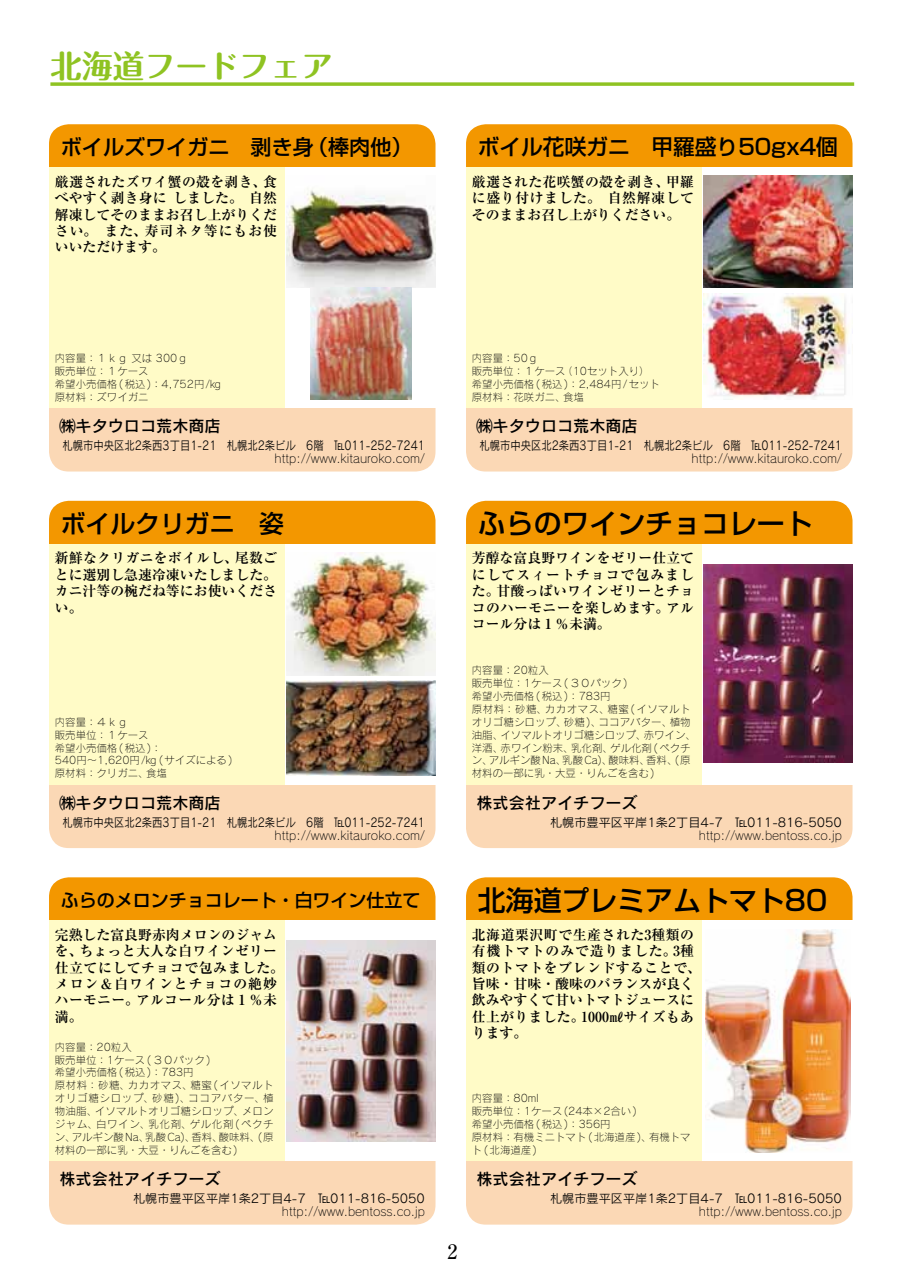
<style>
.page{position:relative;width:903px;height:1275px;background:#fff}
.page>*{position:absolute;margin:0;border:0;box-sizing:border-box;transform-origin:0 0}
.t1{font:700 31.32px "Maru Fo Pro";color:#8fc322}
.t2{font:500 27.82px "Shin Go Pr 6";color:#000}
.t3{font:500 24.85px "Shin Go Pr 6";color:#000}
.t4{font:500 21.7px "Shin Go Pr 6";color:#000}
.t5{font:500 21px "Shin Go Pr 6";color:#000}
.t6{font:500 19.78px "Ryumin Pr 6";color:#000}
.t7{font:500 18.03px "Shin Go Pr 6";color:#000}
.t8{font:16.1px "Rodin Pro DB";color:#000}
.t9{font:700 13.83px/16.4px "Ryumin Pr 6";letter-spacing:.02em;color:#000;text-align:justify}
.t10{font:12.08px "Rodin Pro L";color:#000}
.t11{font:12.08px "Rodin Pro M";color:#000;scale:.85 1}
.t12{font:12.08px "Rodin Pro M";color:#000}
.t13{font:10.5px/13px "Rodin Pro L";color:#000}
.t14{font:10.5px/13px "Rodin Pro L";letter-spacing:.025em;color:#000}
</style>
<div class="page">
<div style="left:49px;top:124px;width:386px;height:99px;background:#f39700;border-radius:20px"></div>
<div style="left:49px;top:373px;width:386px;height:98px;background:#fbd8b5;border-radius:20px"></div>
<div style="left:49px;top:167px;width:386px;height:241px;background:#fffbc7"></div>
<div style="left:285px;top:167px;width:150px;height:241px;background:#fff"></div>
<div style="left:49px;top:501px;width:386px;height:98px;background:#f39700;border-radius:20px"></div>
<div style="left:49px;top:749px;width:386px;height:99px;background:#fbd8b5;border-radius:20px"></div>
<div style="left:49px;top:544px;width:386px;height:241px;background:#fffbc7"></div>
<div style="left:285px;top:544px;width:150px;height:241px;background:#fff"></div>
<div style="left:49px;top:877px;width:386px;height:99px;background:#f39700;border-radius:20px"></div>
<div style="left:49px;top:1126px;width:386px;height:99px;background:#fbd8b5;border-radius:20px"></div>
<div style="left:49px;top:920px;width:386px;height:241px;background:#fffbc7"></div>
<div style="left:285px;top:920px;width:150px;height:241px;background:#fff"></div>
<div style="left:466px;top:124px;width:386px;height:99px;background:#f39700;border-radius:20px"></div>
<div style="left:466px;top:373px;width:386px;height:98px;background:#fbd8b5;border-radius:20px"></div>
<div style="left:466px;top:167px;width:386px;height:241px;background:#fffbc7"></div>
<div style="left:701px;top:167px;width:151px;height:241px;background:#fff"></div>
<div style="left:466px;top:501px;width:386px;height:98px;background:#f39700;border-radius:20px"></div>
<div style="left:466px;top:749px;width:386px;height:99px;background:#fbd8b5;border-radius:20px"></div>
<div style="left:466px;top:544px;width:386px;height:241px;background:#fffbc7"></div>
<div style="left:701px;top:544px;width:151px;height:241px;background:#fff"></div>
<div style="left:466px;top:877px;width:386px;height:99px;background:#f39700;border-radius:20px"></div>
<div style="left:466px;top:1126px;width:386px;height:99px;background:#fbd8b5;border-radius:20px"></div>
<div style="left:466px;top:920px;width:386px;height:241px;background:#fffbc7"></div>
<div style="left:701px;top:920px;width:151px;height:241px;background:#fff"></div>
<svg style="left:50px;top:82px;width:804px;height:4px;background:#9dca3e"></svg>
<img style="left:287px;top:188px;width:148px;height:100px">
<img style="left:287px;top:552px;width:148px;height:124px">
<img style="left:287px;top:940px;width:148px;height:201px">
<img style="left:705px;top:929px;width:146px;height:223px">
<img style="left:704px;top:564px;width:148px;height:199px">
<img style="left:310px;top:288px;width:102px;height:111px">
<img style="left:704px;top:176px;width:148px;height:111px">
<img style="left:704px;top:293px;width:145px;height:106px">
<img style="left:287px;top:680px;width:148px;height:96px">
<h1 class="t1" style="left:50px;top:41px;width:284px">北海道フードフェア</h1>
<h3 class="t5" style="left:61px;top:130px;width:353px">ボイルズワイガニ　剥き身（棒肉他）</h3>
<p class="t9" style="left:55px;top:173px;width:224px">厳選されたズワイ蟹の殻を剥き、食べやすく剥き身に しました。 自然解凍してそのままお召し上がりください。 また、寿司ネタ等にもお使いいただけます。</p>
<h3 class="t4" style="left:478px;top:129px;width:362px">ボイル花咲ガニ　甲羅盛り50gx4個</h3>
<p class="t9" style="left:472px;top:173px;width:224px">厳選された花咲蟹の殻を剥き、甲羅に盛り付けました。 自然解凍してそのままお召し上がりください。</p>
<p class="t13" style="left:55px;top:351px;width:167px">内容量：１ｋｇ 又は 300ｇ<br>販売単位：１ケース<br>希望小売価格 (税込 )：4,752円 /㎏原材料：ズワイガニ</p>
<p class="t8" style="left:59px;top:415px;width:163px">㈱キタウロコ荒木商店</p>
<p class="t11" style="left:62px;top:438px;width:428px">札幌市中央区北2条西3丁目1-21　札幌北2条ビル　6階　℡011-252-7241</p>
<p class="t10" style="left:275px;top:451px;width:152px">http://www.kitauroko.com/</p>
<h3 class="t3" style="left:61px;top:503px;width:225px">ボイルクリガニ　姿</h3>
<p class="t9" style="left:55px;top:549px;width:224px">新鮮なクリガニをボイルし、尾数ごとに選別し急速冷凍いたしました。カニ汁等の椀だね等にお使いください。</p>
<p class="t13" style="left:55px;top:715px;width:179px">内容量：４ｋｇ<br>販売単位：１ケース<br>希望小売価格 (税込 )：<br>540円～1,620円 /㎏ (サイズによる )原材料：クリガニ、食塩</p>
<p class="t8" style="left:59px;top:792px;width:163px">㈱キタウロコ荒木商店</p>
<p class="t11" style="left:62px;top:814px;width:428px">札幌市中央区北2条西3丁目1-21　札幌北2条ビル　6階　℡011-252-7241</p>
<p class="t10" style="left:275px;top:827px;width:152px">http://www.kitauroko.com/</p>
<h3 class="t7" style="left:61px;top:885px;width:361px">ふらのメロンチョコレート・白ワイン仕立て</h3>
<p class="t9" style="left:55px;top:926px;width:231px;text-align:left">完熟した富良野赤肉メロンのジャムを、ちょっと大人な白ワインゼリー仕立てにしてチョコで包みました。メロン&amp;白ワインとチョコの絶妙ハーモニー。アルコール分は１％未満。</p>
<p class="t14" style="left:55px;top:1040px;width:220px">内容量：20粒入<br>販売単位：1ケース (３０パック )<br>希望小売価格 (税込 )：783円<br>原材料：砂糖、カカオマス、糖蜜(イソマルトオリゴ糖シロップ、砂糖)、ココアバター、植物油脂、イソマルトオリゴ糖シロップ、メロンジャム、白ワイン、乳化剤、ゲル化剤(ペクチン、アルギン酸Na、乳酸 Ca)、香料、酸味料、(原材料の一部に乳・大豆・りんごを含む )</p>
<p class="t8" style="left:59px;top:1168px;width:163px">株式会社アイチフーズ</p>
<p class="t12" style="left:133px;top:1191px;width:293px">札幌市豊平区平岸1条2丁目4-7　℡011-816-5050</p>
<p class="t10" style="left:282px;top:1204px;width:144px">http://www.bentoss.co.jp</p>
<p class="t13" style="left:472px;top:351px;width:190px">内容量：50ｇ<br>販売単位：１ケース（10セット入り）希望小売価格 (税込 )：2,484円 /セット原材料：花咲ガニ、食塩</p>
<p class="t8" style="left:476px;top:415px;width:163px">㈱キタウロコ荒木商店</p>
<p class="t11" style="left:479px;top:438px;width:428px">札幌市中央区北2条西3丁目1-21　札幌北2条ビル　6階　℡011-252-7241</p>
<p class="t10" style="left:691px;top:451px;width:152px">http://www.kitauroko.com/</p>
<h2 class="t2" style="left:478px;top:501px;width:336px">ふらのワインチョコレート</h2>
<p class="t9" style="left:472px;top:549px;width:224px">芳醇な富良野ワインをゼリー仕立てにしてスィートチョコで包みました。甘酸っぱいワインゼリーとチョコのハーモニーを楽しめます。アルコール分は１％未満。</p>
<p class="t13" style="left:472px;top:663px;width:225px">内容量：20粒入<br>販売単位：1ケース (３０パック )<br>希望小売価格 (税込 )：783円<br>原材料：砂糖、カカオマス、糖蜜(イソマルトオリゴ糖シロップ、砂糖 )、ココアバター、植物油脂、イソマルトオリゴ糖シロップ、赤ワイン、洋酒、赤ワイン粉末、乳化剤、ゲル化剤 (ペクチン、アルギン酸Na、乳酸 Ca)、酸味料、香料、(原材料の一部に乳・大豆・りんごを含む )</p>
<p class="t8" style="left:476px;top:792px;width:163px">株式会社アイチフーズ</p>
<p class="t12" style="left:550px;top:814px;width:293px">札幌市豊平区平岸1条2丁目4-7　℡011-816-5050</p>
<p class="t10" style="left:699px;top:827px;width:144px">http://www.bentoss.co.jp</p>
<h2 class="t2" style="left:478px;top:877px;width:351px">北海道プレミアムトマト80</h2>
<p class="t9" style="left:472px;top:926px;width:231px;text-align:left">北海道栗沢町で生産された3種類の有機トマトのみで造りました。3種類のトマトをブレンドすることで、旨味・甘味・酸味のバランスが良く飲みやすくて甘いトマトジュースに仕上がりました。1000㎖サイズもあります。</p>
<h3 class="t6" style="left:447px;top:1235px;width:11px">2</h3>
<p class="t13" style="left:472px;top:1091px;width:220px">内容量：80ml<br>販売単位：1ケース (24本×2合い )<br>希望小売価格 (税込 )：356円<br>原材料：有機ミニトマト (北海道産 )、有機トマト(北海道産)</p>
<p class="t8" style="left:476px;top:1168px;width:163px">株式会社アイチフーズ</p>
<p class="t12" style="left:550px;top:1191px;width:293px">札幌市豊平区平岸1条2丁目4-7　℡011-816-5050</p>
<p class="t10" style="left:699px;top:1204px;width:144px">http://www.bentoss.co.jp</p>
</div>
